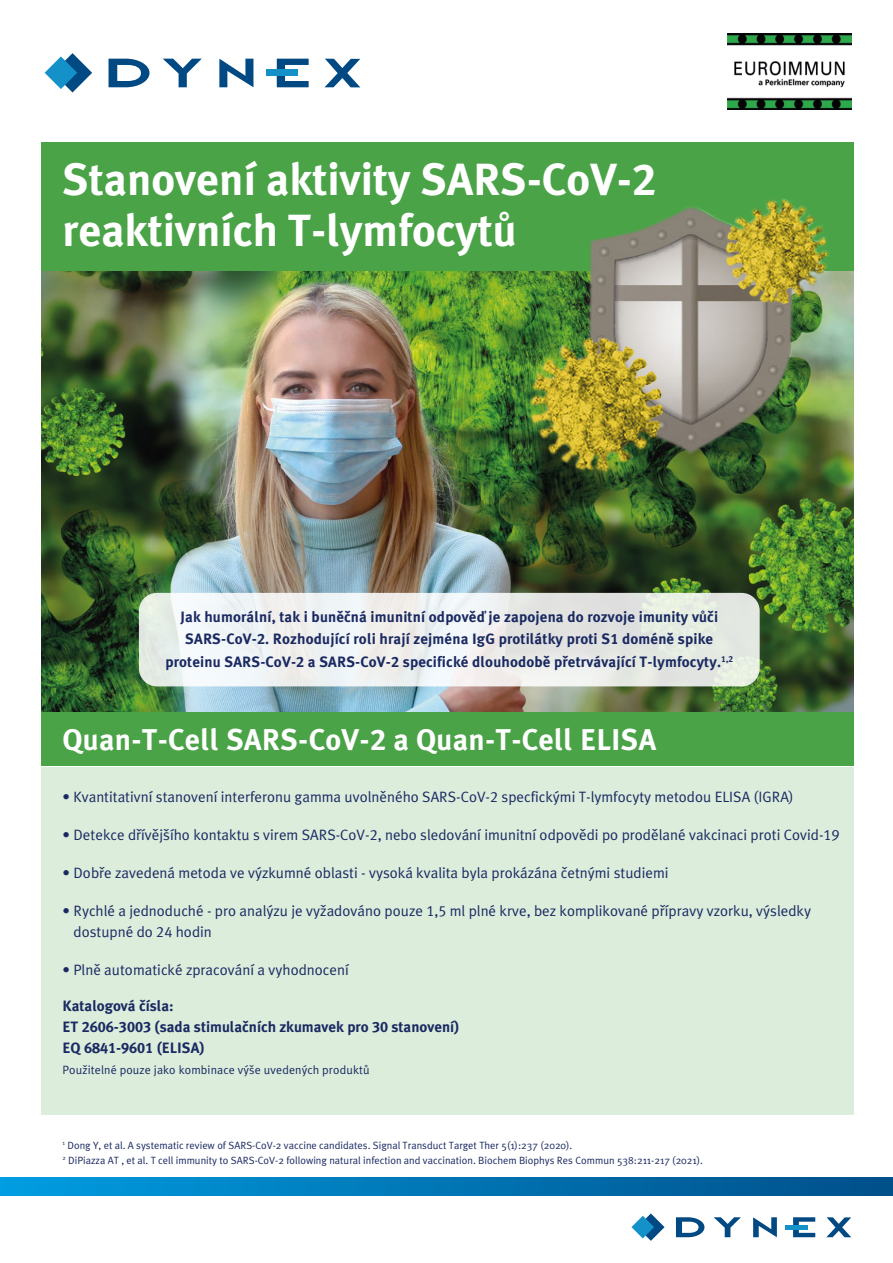
<style>
.page{position:relative;width:893px;height:1263px;background:#fff}
.page>*{position:absolute;margin:0;border:0;box-sizing:border-box;transform-origin:0 0}
.t1{font:45px/51px "Meta Plus Bold Plain";color:#fff}
.t2{font:30px "Meta Plus Bold Plain";letter-spacing:.01em;color:#fff}
.t3{font:15px/21px "Meta Plus Normal Roman";color:#1a2961}
.t4{font:15px/21px "Meta Plus Bold Plain";letter-spacing:.01em;color:#1a2961}
.t5{font:12px "Meta Plus Normal Roman";letter-spacing:.01em;color:#1a2961}
.t6{font:10.5px/15px "Meta Plus Normal Roman";color:#1a2961}
.s1{font-family:"Meta Plus Normal Caps"}
</style>
<div class="page">
<img style="left:41px;top:271px;width:813px;height:441px">
<div style="left:41px;top:142px;width:813px;height:129px;background:#4aa347"></div>
<div style="left:41px;top:712px;width:813px;height:54px;background:#4aa347"></div>
<div style="left:41px;top:767px;width:813px;height:347px;background:#dceddc"></div>
<svg style="left:139px;top:593px;width:621px;height:93px"></svg>
<img style="left:509px;top:198px;width:345px;height:295px">
<div style="left:0;top:1178px;width:893px;height:17px;background:linear-gradient(to right,#009de1,#004f89)"></div>
<svg style="left:631px;top:1213px;width:33px;height:28px"></svg>
<svg style="left:826px;top:1217px;width:25px;height:20px"></svg>
<svg style="left:793px;top:1217px;width:22px;height:20px"></svg>
<svg style="left:753px;top:1217px;width:24px;height:20px"></svg>
<svg style="left:714px;top:1217px;width:27px;height:20px"></svg>
<svg style="left:676px;top:1217px;width:28px;height:20px"></svg>
<hr style="left:785px;top:1225px;width:23px;height:4px;background:#1591c9">
<svg style="left:45px;top:53px;width:47px;height:39px"></svg>
<svg style="left:325px;top:59px;width:35px;height:28px"></svg>
<svg style="left:277px;top:59px;width:32px;height:28px"></svg>
<svg style="left:219px;top:59px;width:34px;height:28px"></svg>
<svg style="left:163px;top:59px;width:39px;height:28px"></svg>
<svg style="left:109px;top:59px;width:40px;height:28px"></svg>
<div style="left:266px;top:70px;width:32px;height:6px;background:#1591c9"></div>
<img style="left:728px;top:34px;width:124px;height:75px">
<h1 class="t1" style="left:63px;top:153px;width:595px">Stanovení aktivity SARS-CoV-2 reaktivních T-lymfocytů</h1>
<p class="t4" style="left:165px;top:605px;width:569px;line-height:22.5px;text-align:center">Jak humorální, tak i buněčná imunitní odpověď je zapojena do rozvoje imunity vůči<br>SARS-CoV-2. Rozhodující roli hrají zejména IgG protilátky proti S1 doméně spike proteinu SARS-CoV-2 a SARS-CoV-2 specifické dlouhodobě přetrvávající T-lymfocyty.<sup>1,2</sup></p>
<h2 class="t2" style="left:63px;top:722px;width:595px">Quan-T-Cell SARS-CoV-2 a Quan-T-Cell ELISA</h2>
<p class="t3" style="left:63px;top:786px;width:733px">• Kvantitativní stanovení interferonu gamma uvolněného SARS-CoV-<span class="s1">2</span> specfickými T-lymfocyty metodou ELISA (IGRA)</p>
<p class="t3" style="left:63px;top:824px;width:778px">• Detekce dřívějšího kontaktu s virem SARS-CoV-<span class="s1">2</span>, nebo sledování imunitní odpovědi po prodělané vakcinaci proti Covid-<span class="s1">19</span></p>
<p class="t3" style="left:63px;top:862px;width:607px">• Dobře zavedená metoda ve výzkumné oblasti - vysoká kvalita byla prokázána četnými studiemi</p>
<p class="t3" style="left:73px;top:900px;width:739px;text-indent:-11px">• Rychlé a jednoduché - pro analýzu je vyžadováno pouze <span class="s1">1,5</span> ml plné krve, bez komplikované přípravy vzorku, výsledky dostupné do <span class="s1">24</span> hodin</p>
<p class="t3" style="left:63px;top:959px;width:288px">• Plně automatické zpracování a vyhodnocení</p>
<p class="t4" style="left:63px;top:995px;width:398px">Katalogová čísla:<br>ET 2606-3003 (sada stimulačních zkumavek pro 30 stanovení)<br>EQ 6841-9601 (ELISA)</p>
<p class="t5" style="left:63px;top:1063px;width:308px">Použitelné pouze jako kombinace výše uvedených produktů</p>
<p class="t6" style="left:63px;top:1137px;width:642px"><sup>1</sup> Dong Y, et al. A systematic review of SARS-CoV-2 vaccine candidates. Signal Transduct Target Ther 5(1):237 (2020).<br><sup>2</sup> DiPiazza AT , et al. T cell immunity to SARS-CoV-2 following natural infection and vaccination. Biochem Biophys Res Commun 538:211-217 (2021).</p>
</div>
